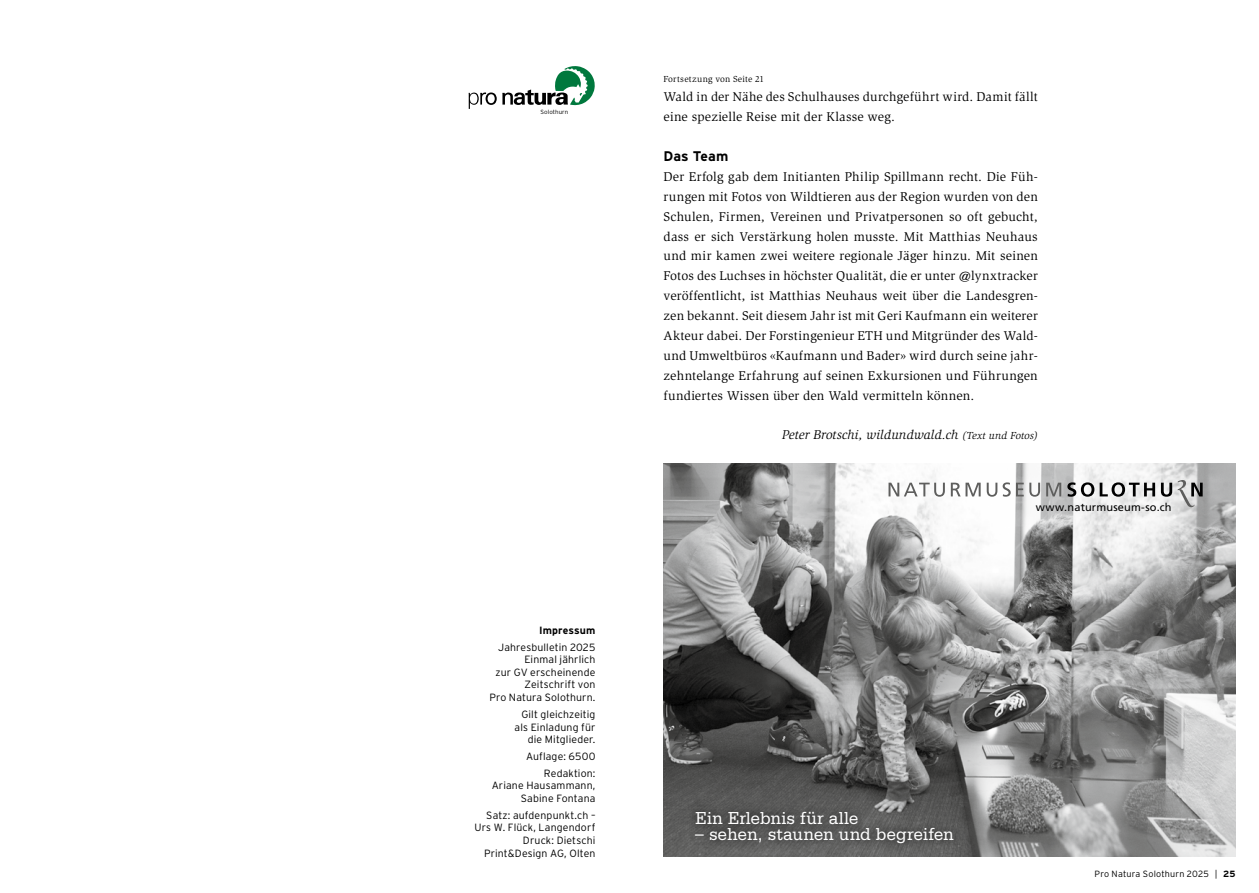
<style>
.page{position:relative;width:1259px;height:893px;background:#fff}
.page>*{position:absolute;margin:0;border:0;box-sizing:border-box;transform-origin:0 0}
.t1{font:18.3px "Serifa Std";letter-spacing:-.005em;color:#fff;scale:.95 1}
.t2{font:700 13.95px "Interstate";letter-spacing:.005em;color:#000}
.t3{font:13.05px/19.8px "Slimbach Std";letter-spacing:.015em;color:#000}
.t4{font:italic 13.05px "Slimbach Std";letter-spacing:.005em;color:#000}
.t5{font:11.1px "Frutiger LT Com";letter-spacing:.015em;color:#000}
.t6{font:300 10.5px/12.6px "Interstate";letter-spacing:.015em;color:#000;text-align:right}
.t7{font:700 10.5px "Interstate";letter-spacing:.005em;color:#000}
.t8{font:300 9px "Interstate";letter-spacing:.025em;color:#000}
.t9{font:9px "Slimbach Std";letter-spacing:.025em;color:#000}
.t10{font:300 6px "Interstate";letter-spacing:.005em;color:#000}
.s1{font-size:10.5px}
.s2{font-weight:700}
</style>
<div class="page">
<svg style="left:468px;top:66px;width:127px;height:43px"></svg>
<img style="left:663px;top:463px;width:572px;height:394px">
<svg style="left:686px;top:801px;width:277px;height:52px;background:#585857"></svg>
<svg style="left:888px;top:483px;width:57px;height:14px"></svg>
<svg style="left:951px;top:483px;width:29px;height:13px"></svg>
<svg style="left:986px;top:482px;width:24px;height:15px"></svg>
<svg style="left:1016px;top:483px;width:7px;height:13px"></svg>
<svg style="left:1029px;top:483px;width:11px;height:14px"></svg>
<svg style="left:1046px;top:483px;width:15px;height:13px"></svg>
<svg style="left:1067px;top:482px;width:88px;height:15px"></svg>
<svg style="left:1161px;top:479px;width:41px;height:29px"></svg>
<p class="t10" style="left:540px;top:108px;width:29px">Solothurn</p>
<p class="t7" style="left:539px;top:624px;width:58px">Impressum</p>
<p class="t6" style="left:489px;top:641px;width:107px">Jahresbulletin 2025<br>Einmal jährlich<br>zur GV erscheinende<br>Zeitschrift von<br>Pro Natura Solothurn.</p>
<p class="t6" style="left:514px;top:708px;width:82px">Gilt gleichzeitig als Einladung für die Mitglieder.</p>
<p class="t6" style="left:526px;top:748px;width:71px;line-height:16.8px">Auflage: 6500<br>Redaktion:</p>
<p class="t6" style="left:492px;top:779px;width:105px">Ariane Hausammann,<br>Sabine Fontana</p>
<p class="t6" style="left:474px;top:809px;width:122px">Satz: aufdenpunkt.ch –<br>Urs W. Flück, Langendorf<br>Druck: Dietschi<br>Print&amp;Design AG, Olten</p>
<p class="t9" style="left:663px;top:73px;width:102px">Fortsetzung von Seite 21</p>
<p class="t3" style="left:663px;top:87px;width:376px">Wald in der Nähe des Schulhauses durchgeführt wird. Damit fällt eine spezielle Reise mit der Klasse weg.</p>
<p class="t2" style="left:663px;top:148px;width:66px">Das Team</p>
<p class="t3" style="left:663px;top:167px;width:376px;text-align:justify">Der Erfolg gab dem Initianten Philip Spillmann recht. Die Füh&shy;rungen mit Fotos von Wildtieren aus der Region wurden von den Schulen, Firmen, Vereinen und Privatpersonen so oft gebucht, dass er sich Verstärkung holen musste. Mit Matthias Neuhaus und mir kamen zwei weitere regionale Jäger hinzu. Mit seinen Fotos des Luchses in höchster Qualität, die er unter @lynxtracker veröffentlicht, ist Matthias Neuhaus weit über die Landesgren&shy;zen bekannt. Seit diesem Jahr ist mit Geri Kaufmann ein weiterer Akteur dabei. Der Forstingenieur ETH und Mitgründer des Wald&shy;und Umweltbüros «Kaufmann und Bader» wird durch seine jahr&shy;zehntelange Erfahrung auf seinen Exkursionen und Führungen fundiertes Wissen über den Wald vermitteln können.</p>
<p class="t4" style="left:782px;top:427px;width:257px">Peter Brotschi, wildundwald.ch <span class="s1">(Text und Fotos)</span></p>
<p class="t5" style="left:1035px;top:501px;width:137px">www.naturmuseum-so.ch</p>
<h1 class="t1" style="left:695px;top:807px;width:173px">Ein Erlebnis für alle</h1>
<h1 class="t1" style="left:695px;top:824px;width:274px">– sehen, staunen und begreifen</h1>
<p class="t8" style="left:1094px;top:869px;width:142px">Pro Natura Solothurn 2025 | <span class="s2">25</span></p>
</div>
